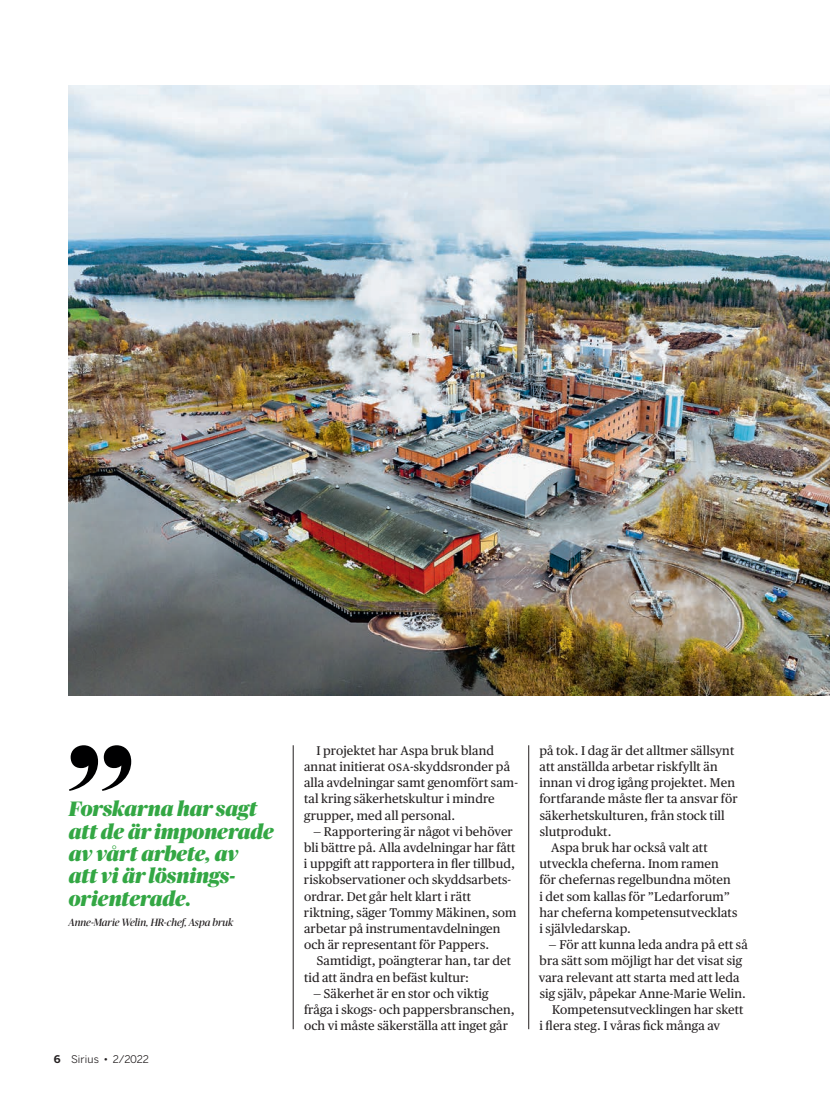
<style>
.page{position:relative;width:830px;height:1106px;background:#fff}
.page>*{position:absolute;margin:0;border:0;box-sizing:border-box;transform-origin:0 0}
.t1{font:italic 900 20.85px/22.4px "Publico Banner";color:#33a744}
.t2{font:12.6px/16.2px "Publico Text";letter-spacing:.01em;color:#231f20}
.t3{font:italic 10.5px "Publico Banner";color:#231f20}
.t4{font:10.5px "Benton Sans";letter-spacing:.01em;color:#231f20}
.s1{font-weight:700}
</style>
<div class="page">
<img style="left:68px;top:85px;width:761px;height:610px">
<hr style="left:293px;top:745px;width:1px;height:284px;background:#231f20">
<hr style="left:528px;top:745px;width:1px;height:284px;background:#231f20">
<svg style="left:69px;top:745px;width:62px;height:46px"></svg>
<h1 class="t1" style="left:69px;top:796px;width:206px">Forskarna har sagt att de är imponerade av vårt arbete, av<br>att vi är lösnings&shy;orienterade.</h1>
<p class="t3" style="left:68px;top:915px;width:166px">Anne-Marie Welin, HR-chef, Aspa bruk</p>
<p class="t4" style="left:54px;top:1053px;width:97px"><span class="s1">6</span> Sirius • 2/2022</p>
<p class="t2" style="left:304px;top:741px;width:215px;text-indent:12px">I projektet har Aspa bruk bland annat initierat OSA-skyddsronder på alla avdelningar samt genomfört sam&shy;tal kring säkerhetskultur i mindre grupper, med all personal.</p>
<p class="t2" style="left:304px;top:822px;width:214px;text-indent:9px">— Rapportering är något vi behöver bli bättre på. Alla avdelningar har fått i uppgift att rapportera in fler tillbud, riskobservationer och skyddsarbets-- ordrar. Det går helt klart i rätt riktning, säger Tommy Mäkinen, som arbetar på instrumentavdelningen och är representant för Pappers.</p>
<p class="t2" style="left:304px;top:952px;width:208px;text-indent:13px">Samtidigt, poängterar han, tar det tid att ändra en befäst kultur:</p>
<p class="t2" style="left:304px;top:984px;width:212px;text-indent:9px">— Säkerhet är en stor och viktig fråga i skogs- och pappersbranschen, och vi måste säkerställa att inget går</p>
<p class="t2" style="left:539px;top:741px;width:196px">på tok. I dag är det alltmer sällsynt</p>
<p class="t2" style="left:539px;top:757px;width:179px">att anställda arbetar riskfyllt än</p>
<p class="t2" style="left:539px;top:774px;width:197px">innan vi drog igång projektet. Men</p>
<p class="t2" style="left:539px;top:790px;width:199px">fortfarande måste fler ta ansvar för</p>
<p class="t2" style="left:539px;top:806px;width:186px">säkerhetskulturen, från stock till</p>
<p class="t2" style="left:539px;top:822px;width:73px">slutprodukt.</p>
<p class="t2" style="left:551px;top:838px;width:158px">Aspa bruk har också valt att</p>
<p class="t2" style="left:539px;top:855px;width:181px">utveckla cheferna. Inom ramen</p>
<p class="t2" style="left:539px;top:871px;width:193px">för chefernas regelbundna möten</p>
<p class="t2" style="left:539px;top:887px;width:192px">i det som kallas för ”Ledarforum”</p>
<p class="t2" style="left:539px;top:903px;width:199px">har cheferna kompetensutvecklats</p>
<p class="t2" style="left:539px;top:919px;width:93px">i självledarskap.</p>
<p class="t2" style="left:548px;top:936px;width:201px">— För att kunna leda andra på ett så</p>
<p class="t2" style="left:539px;top:952px;width:204px">bra sätt som möjligt har det visat sig</p>
<p class="t2" style="left:538px;top:968px;width:202px">vara relevant att starta med att leda</p>
<p class="t2" style="left:539px;top:984px;width:207px">sig själv, påpekar Anne-Marie Welin.</p>
<p class="t2" style="left:551px;top:1000px;width:193px">Kompetensutvecklingen har skett</p>
<p class="t2" style="left:539px;top:1017px;width:182px">i flera steg. I våras fick många av</p>
</div>
